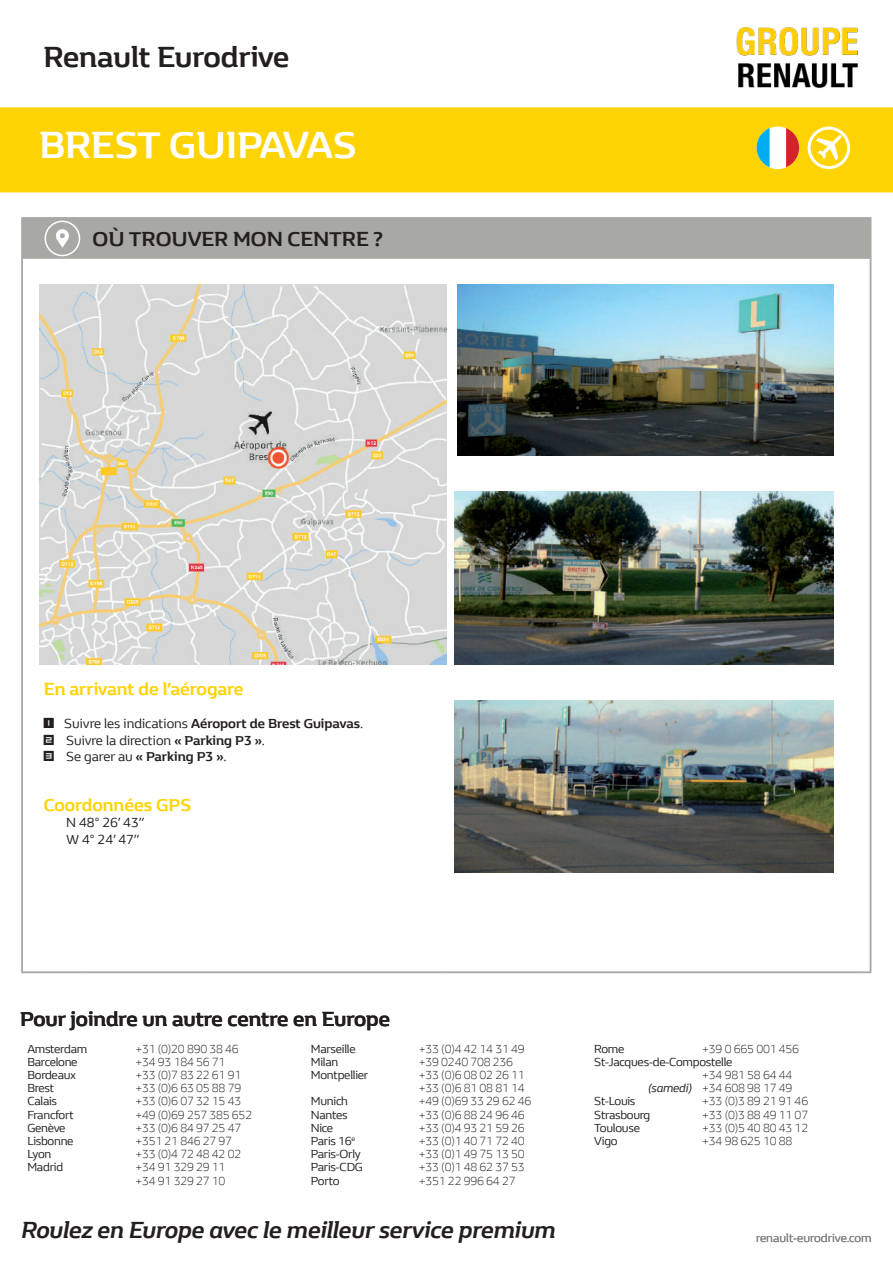
<style>
.page{position:relative;width:893px;height:1263px;background:#fff}
.page>*{position:absolute;margin:0;border:0;box-sizing:border-box;transform-origin:0 0}
.t1{font:700 39px "Renault Life";color:#fff}
.t2{font:700 30px "Renault Life";color:#231f20}
.t3{font:italic 700 24px "Renault Life";letter-spacing:-.01em;color:#231f20}
.t4{font:700 21px "Renault Life";color:#231f20}
.t5{font:700 18px "Renault Life";color:#fed304}
.t6{font:13.5px/16.5px "Renault Life";color:#231f20}
.t7{font:300 12px/13.2px "Renault Life";letter-spacing:-.02em;color:#231f20}
.t8{font:12px "Renault Life";letter-spacing:-.02em;color:#231f20}
.t9{font:12px "Renault Life";color:#808285}
.s1{font-family:"Inversionz";font-size:18px}
.s2{font-weight:700}
.s3{font-weight:400;font-style:italic}
</style>
<div class="page">
<div style="left:0;top:107px;width:893px;height:85px;background:#fed304"></div>
<img style="left:733px;top:27px;width:128px;height:87px">
<hr style="left:21px;top:259px;width:2px;height:712px;background:#a8a8a5">
<hr style="left:870px;top:259px;width:1px;height:712px;background:#a8a8a5">
<svg style="left:21px;top:971px;width:14px;height:2px"></svg>
<hr style="left:35px;top:971px;width:52px;height:2px;background:#a8a8a5">
<hr style="left:87px;top:971px;width:359px;height:2px;background:#a8a8a5">
<hr style="left:446px;top:971px;width:414px;height:2px;background:#a8a8a5">
<svg style="left:860px;top:971px;width:11px;height:2px"></svg>
<div style="left:21px;top:217px;width:850px;height:42px;background:#a8a8a5"></div>
<img style="left:39px;top:284px;width:407px;height:380px">
<img style="left:457px;top:284px;width:377px;height:172px">
<img style="left:455px;top:492px;width:379px;height:172px">
<svg style="left:816px;top:134px;width:26px;height:27px"></svg>
<div style="left:808px;top:127px;width:42px;height:42px;border:3px solid #fff;border-radius:50%"></div>
<img style="left:455px;top:701px;width:379px;height:172px">
<div style="left:757px;top:127px;width:42px;height:42px;background:#fff;border-radius:50%"></div>
<svg style="left:786px;top:128px;width:13px;height:39px"></svg>
<svg style="left:757px;top:128px;width:13px;height:39px"></svg>
<h2 class="t2" style="left:43px;top:37px;width:248px">Renault Eurodrive</h2>
<h1 class="t1" style="left:39px;top:119px;width:318px">BREST GUIPAVAS</h1>
<h3 class="t4" style="left:93px;top:225px;width:292px">OÙ TROUVER MON CENTRE ?</h3>
<h3 class="t5" style="left:44px;top:677px;width:201px">En arrivant de l’aérogare</h3>
<p class="t6" style="left:44px;top:715px;width:321px"><span class="s1">1</span> Suivre les indications <span class="s2">Aéroport de Brest Guipavas</span>.<br><span class="s1">2</span> Suivre la direction <span class="s2">« Parking P3 »</span>.<br><span class="s1">3</span> Se garer au <span class="s2">« Parking P3 »</span>.</p>
<h3 class="t5" style="left:44px;top:793px;width:149px">Coordonnées GPS</h3>
<p class="t6" style="left:66px;top:814px;width:80px">N 48° 26’ 43”<br>W 4° 24’ 47”</p>
<h3 class="t4" style="left:20px;top:1004px;width:372px">Pour joindre un autre centre en Europe</h3>
<p class="t8" style="left:27px;top:1040px;width:61px">Amsterdam</p>
<p class="t7" style="left:135px;top:1041px;width:105px">+31 (0)20 890 38 46</p>
<p class="t8" style="left:27px;top:1054px;width:52px">Barcelone</p>
<p class="t7" style="left:135px;top:1055px;width:92px">+34 93 184 56 71</p>
<p class="t8" style="left:27px;top:1067px;width:50px">Bordeaux</p>
<p class="t7" style="left:135px;top:1068px;width:107px">+33 (0)7 83 22 61 91</p>
<p class="t8" style="left:27px;top:1080px;width:28px">Brest</p>
<p class="t7" style="left:135px;top:1081px;width:107px">+33 (0)6 63 05 88 79</p>
<p class="t8" style="left:27px;top:1093px;width:31px">Calais</p>
<p class="t7" style="left:135px;top:1094px;width:107px">+33 (0)6 07 32 15 43</p>
<p class="t8" style="left:27px;top:1106px;width:48px">Francfort</p>
<p class="t7" style="left:135px;top:1107px;width:118px">+49 (0)69 257 385 652</p>
<p class="t8" style="left:27px;top:1120px;width:40px">Genève</p>
<p class="t7" style="left:135px;top:1121px;width:107px">+33 (0)6 84 97 25 47</p>
<p class="t8" style="left:27px;top:1133px;width:48px">Lisbonne</p>
<p class="t7" style="left:135px;top:1134px;width:98px">+351 21 846 27 97</p>
<p class="t8" style="left:27px;top:1146px;width:26px">Lyon</p>
<p class="t7" style="left:135px;top:1147px;width:107px">+33 (0)4 72 48 42 02</p>
<p class="t8" style="left:27px;top:1159px;width:37px">Madrid</p>
<p class="t7" style="left:135px;top:1160px;width:92px">+34 91 329 29 11 +34 91 329 27 10</p>
<p class="t8" style="left:311px;top:1040px;width:46px">Marseille</p>
<p class="t7" style="left:419px;top:1041px;width:107px">+33 (0)4 42 14 31 49</p>
<p class="t8" style="left:311px;top:1054px;width:29px">Milan</p>
<p class="t7" style="left:419px;top:1055px;width:96px">+39 0240 708 236</p>
<p class="t8" style="left:311px;top:1067px;width:59px">Montpellier</p>
<p class="t7" style="left:419px;top:1068px;width:107px">+33 (0)6 08 02 26 11 +33 (0)6 81 08 81 14</p>
<p class="t8" style="left:311px;top:1093px;width:39px">Munich</p>
<p class="t7" style="left:419px;top:1094px;width:114px">+49 (0)69 33 29 62 46</p>
<p class="t8" style="left:311px;top:1106px;width:38px">Nantes</p>
<p class="t7" style="left:419px;top:1107px;width:107px">+33 (0)6 88 24 96 46</p>
<p class="t8" style="left:311px;top:1120px;width:24px">Nice</p>
<p class="t7" style="left:419px;top:1121px;width:107px">+33 (0)4 93 21 59 26</p>
<p class="t8" style="left:311px;top:1133px;width:46px">Paris 16<sup>e</sup></p>
<p class="t7" style="left:419px;top:1134px;width:107px">+33 (0)1 40 71 72 40</p>
<p class="t8" style="left:311px;top:1146px;width:52px">Paris-Orly</p>
<p class="t7" style="left:419px;top:1147px;width:107px">+33 (0)1 49 75 13 50</p>
<p class="t8" style="left:311px;top:1159px;width:54px">Paris-CDG</p>
<p class="t7" style="left:419px;top:1160px;width:107px">+33 (0)1 48 62 37 53</p>
<p class="t8" style="left:311px;top:1172px;width:30px">Porto</p>
<p class="t7" style="left:419px;top:1173px;width:98px">+351 22 996 64 27</p>
<h3 class="t3" style="left:21px;top:1214px;width:536px">Roulez en Europe avec le meilleur service premium</h3>
<p class="t8" style="left:594px;top:1040px;width:32px">Rome</p>
<p class="t7" style="left:702px;top:1041px;width:98px">+39 0 665 001 456</p>
<p class="t8" style="left:594px;top:1054px;width:140px">St-Jacques-de-Compostelle</p>
<p class="t7" style="left:648px;top:1068px;width:146px;text-align:right">+34 981 58 64 44<br><span class="s3">(samedi)</span> +34 608 98 17 49</p>
<p class="t8" style="left:594px;top:1093px;width:43px">St-Louis</p>
<p class="t7" style="left:702px;top:1094px;width:107px">+33 (0)3 89 21 91 46</p>
<p class="t8" style="left:594px;top:1106px;width:58px">Strasbourg</p>
<p class="t7" style="left:702px;top:1107px;width:107px">+33 (0)3 88 49 11 07</p>
<p class="t8" style="left:594px;top:1120px;width:47px">Toulouse</p>
<p class="t7" style="left:702px;top:1121px;width:107px">+33 (0)5 40 80 43 12</p>
<p class="t8" style="left:594px;top:1133px;width:25px">Vigo</p>
<p class="t7" style="left:702px;top:1134px;width:92px">+34 98 625 10 88</p>
<p class="t9" style="left:756px;top:1229px;width:117px">renault-eurodrive.com</p>
</div>
